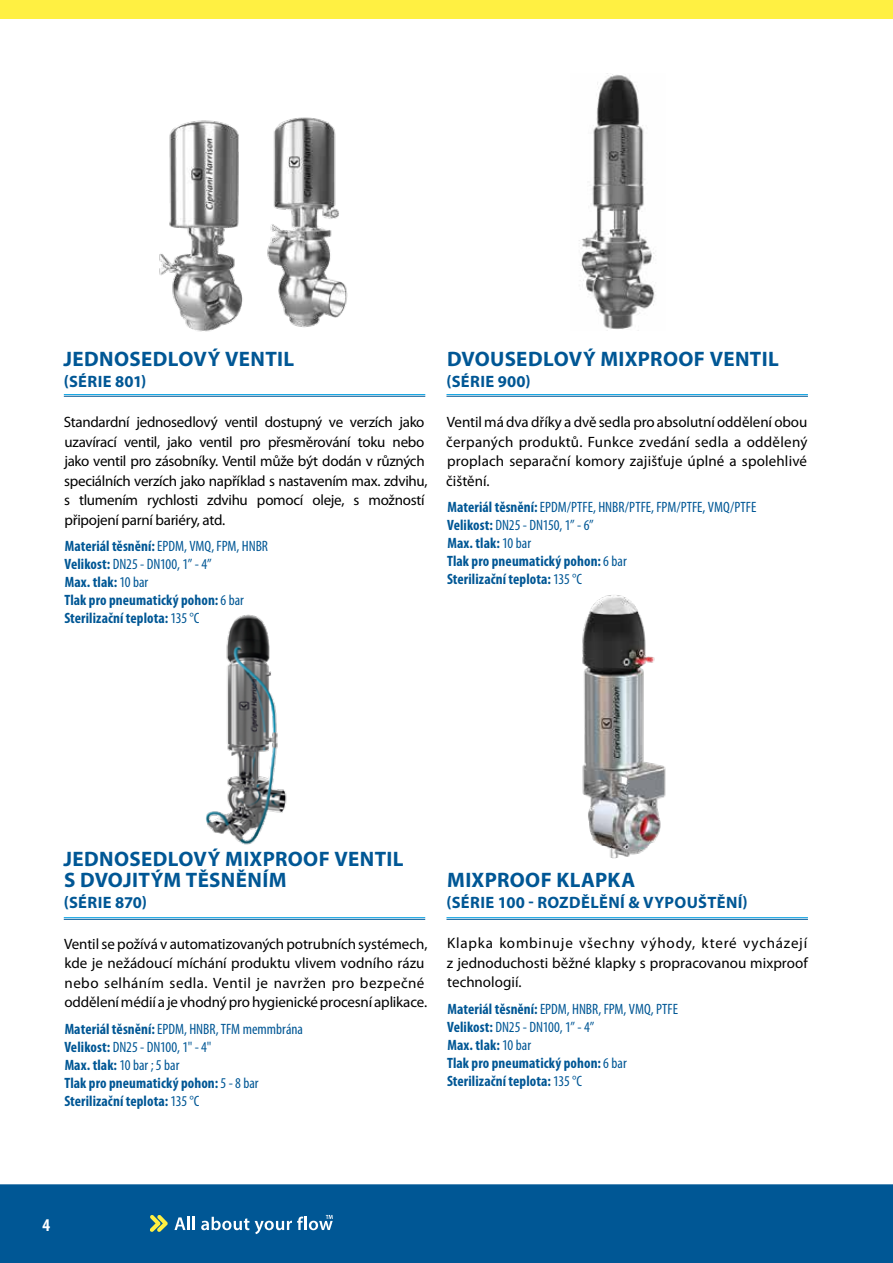
<style>
.page{position:relative;width:893px;height:1263px;background:#fff}
.page>*{position:absolute;margin:0;border:0;box-sizing:border-box;transform-origin:0 0}
.t1{font:700 21px/21px "Myriad Pro";letter-spacing:.015em;color:#005795}
.t2{font:700 condensed 18px "Myriad Pro";color:#fff}
.t3{font:700 16.5px "Myriad Pro";letter-spacing:.02em;color:#005795}
.t4{font:15px/19.5px "Myriad Pro";letter-spacing:-.01em;color:#000}
.t5{font:700 condensed 15px/18px "Myriad Pro";letter-spacing:.01em;color:#005795}
.s1{font-weight:400}
</style>
<div class="page">
<div style="left:0;top:1184px;width:893px;height:79px;background:#005795"></div>
<div style="left:0;top:0;width:893px;height:19px;background:#fff042"></div>
<svg style="left:150px;top:1215px;width:18px;height:17px"></svg>
<svg style="left:174px;top:1217px;width:21px;height:13px"></svg>
<svg style="left:201px;top:1217px;width:48px;height:13px"></svg>
<svg style="left:255px;top:1215px;width:78px;height:19px"></svg>
<hr style="left:64px;top:394px;width:361px;height:1px;background:#009fe3">
<hr style="left:64px;top:396px;width:361px;height:1px;background:#005795">
<hr style="left:446px;top:394px;width:362px;height:1px;background:#009fe3">
<hr style="left:446px;top:396px;width:362px;height:1px;background:#005795">
<hr style="left:64px;top:917px;width:361px;height:1px;background:#009fe3">
<hr style="left:64px;top:919px;width:361px;height:1px;background:#005795">
<img style="left:579px;top:73px;width:77px;height:256px">
<img style="left:159px;top:120px;width:84px;height:212px">
<img style="left:206px;top:614px;width:81px;height:231px">
<img style="left:582px;top:595px;width:84px;height:264px">
<hr style="left:446px;top:917px;width:362px;height:1px;background:#009fe3">
<hr style="left:446px;top:919px;width:362px;height:1px;background:#005795">
<img style="left:267px;top:117px;width:81px;height:211px">
<h1 class="t1" style="left:63px;top:347px;width:232px">JEDNOSEDLOVÝ VENTIL</h1>
<p class="t3" style="left:64px;top:370px;width:84px">(SÉRIE 801)</p>
<p class="t4" style="left:64px;top:412px;width:365px">Standardní jednosedlový ventil dostupný ve verzích jako uzavírací ventil, jako ventil pro přesměrování toku nebo jako ventil pro zásobníky. Ventil může být dodán v různých speciálních verzích jako například s nastavením max. zdvihu, s tlumením rychlosti zdvihu pomocí oleje, s možností připojení parní bariéry, atd.</p>
<p class="t5" style="left:64px;top:537px;width:205px">Materiál těsnění: <span class="s1">EPDM, VMQ, FPM, HNBR<br></span>Velikost: <span class="s1">DN25 - DN100, 1” - 4”<br></span>Max. tlak: <span class="s1">10 bar<br></span>Tlak pro pneumatický pohon: <span class="s1">6 bar<br></span>Sterilizační teplota: <span class="s1">135 °C</span></p>
<h1 class="t1" style="left:447px;top:347px;width:333px">DVOUSEDLOVÝ MIXPROOF VENTIL</h1>
<p class="t3" style="left:447px;top:370px;width:86px">(SÉRIE 900)</p>
<p class="t4" style="left:446px;top:412px;width:363px;text-align:justify">Ventil má dva dříky a dvě sedla pro absolutní oddělení obou čerpaných produktů. Funkce zvedání sedla a oddělený proplach separační komory zajišťuje úplné a spolehlivé čištění.</p>
<p class="t5" style="left:447px;top:498px;width:311px">Materiál těsnění: <span class="s1">EPDM/PTFE, HNBR/PTFE, FPM/PTFE, VMQ/PTFE </span>Velikost: <span class="s1">DN25 - DN150, 1” - 6”<br></span>Max. tlak: <span class="s1">10 bar<br></span>Tlak pro pneumatický pohon: <span class="s1">6 bar<br></span>Sterilizační teplota: <span class="s1">135 °C</span></p>
<h1 class="t1" style="left:63px;top:848px;width:342px">JEDNOSEDLOVÝ MIXPROOF VENTIL<br>S DVOJITÝM TĚSNĚNÍM</h1>
<p class="t3" style="left:64px;top:892px;width:85px">(SÉRIE 870)</p>
<p class="t4" style="left:64px;top:934px;width:365px">Ventil se požívá v automatizovaných potrubních systémech, kde je nežádoucí míchání produktu vlivem vodního rázu nebo selháním sedla. Ventil je navržen pro bezpečné oddělení médií a je vhodný pro hygienické procesní aplikace.</p>
<p class="t5" style="left:64px;top:1019px;width:240px">Materiál těsnění: <span class="s1">EPDM, HNBR, TFM memmbrána<br></span>Velikost: <span class="s1">DN25 - DN100, 1" - 4"<br></span>Max. tlak: <span class="s1">10 bar ; 5 bar<br></span>Tlak pro pneumatický pohon: <span class="s1">5 - 8 bar<br></span>Sterilizační teplota: <span class="s1">135 °C</span></p>
<h1 class="t1" style="left:447px;top:869px;width:189px">MIXPROOF KLAPKA</h1>
<p class="t3" style="left:447px;top:892px;width:303px">(SÉRIE 100 - ROZDĚLĚNÍ &amp; VYPOUŠTĚNÍ)</p>
<p class="t4" style="left:447px;top:933px;width:362px;text-align:justify">Klapka kombinuje všechny výhody, které vycházejí z jednoduchosti běžné klapky s propracovanou mixproof technologií.</p>
<p class="t5" style="left:447px;top:1000px;width:232px">Materiál těsnění: <span class="s1">EPDM, HNBR, FPM, VMQ, PTFE<br></span>Velikost: <span class="s1">DN25 - DN100, 1” - 4”<br></span>Max. tlak: <span class="s1">10 bar<br></span>Tlak pro pneumatický pohon: <span class="s1">6 bar<br></span>Sterilizační teplota: <span class="s1">135 °C</span></p>
<p class="t2" style="left:43px;top:1214px;width:9px">4</p>
</div>
